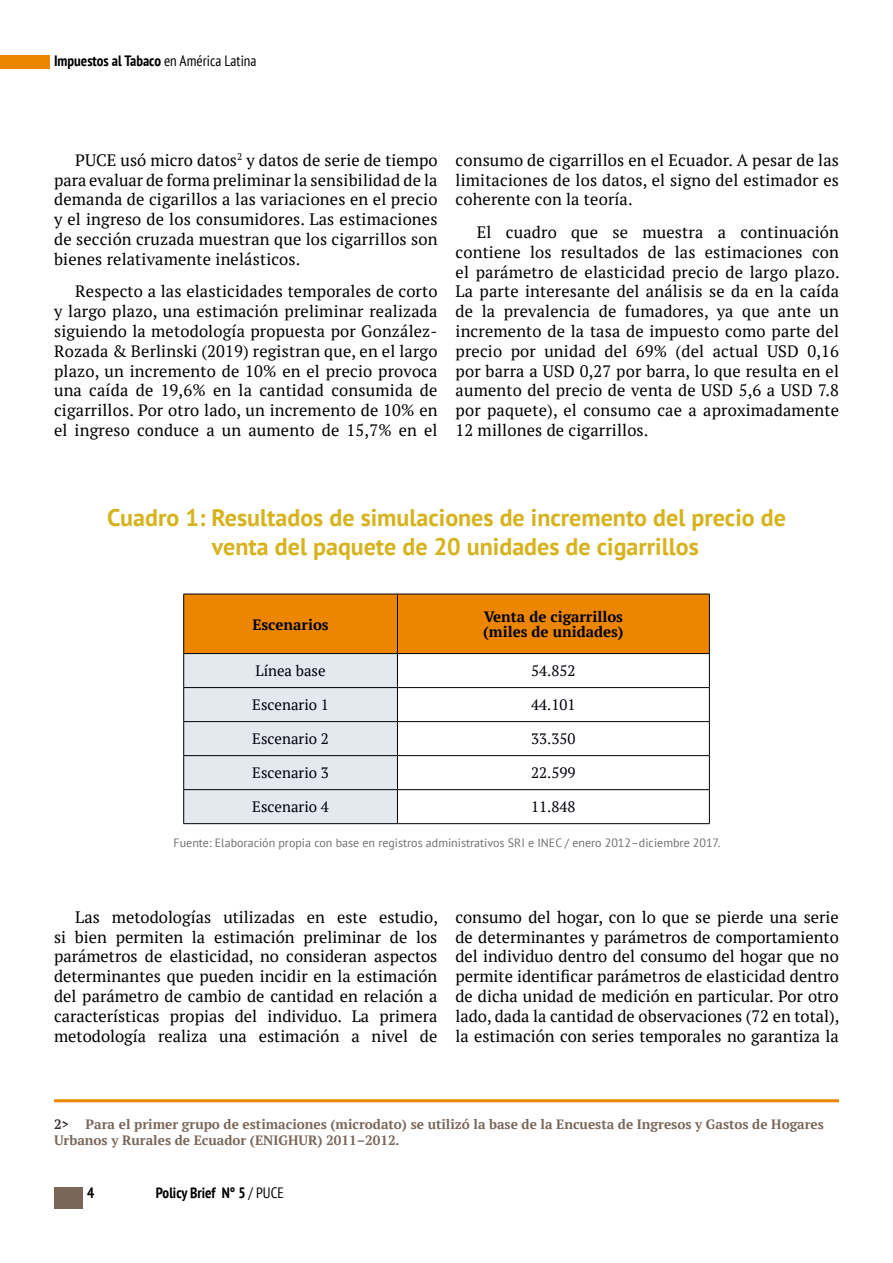
<style>
.page{position:relative;width:893px;height:1263px;background:#fff}
.page>*{position:absolute;margin:0;border:0;box-sizing:border-box;transform-origin:0 0}
.t1{font:700 24px/28.8px "PT Sans";color:#d6b21c}
.t2{font:16.5px/19.8px "PT Serif";letter-spacing:.01em;color:#000;text-align:justify}
.t3{font:15px "PT Serif";color:#00000a}
.t4{font:700 condensed 15px "PT Sans";color:#000}
.t5{font:700 15px/15.8px "PT Serif";color:#00000a}
.t6{font:700 13.5px/16.2px "PT Serif";color:#796659}
.t7{font:12px "PT Sans";color:#706f6f}
.s1{font-weight:400}
.s2{color:#38302f}
</style>
<div class="page">
<div style="left:54px;top:1187px;width:29px;height:22px;background:#796659"></div>
<div style="left:0;top:55px;width:49px;height:13px;background:#ec8600"></div>
<svg style="left:184px;top:595px;width:525px;height:228px;background:#e6ba7f"></svg>
<svg style="left:398px;top:654px;width:311px;height:169px"></svg>
<hr style="left:183px;top:594px;width:214px;height:1px;background:#000">
<hr style="left:183px;top:594px;width:1px;height:59px;background:#000">
<hr style="left:397px;top:594px;width:313px;height:1px;background:#000">
<hr style="left:397px;top:594px;width:1px;height:59px;background:#000">
<hr style="left:709px;top:594px;width:1px;height:59px;background:#000">
<hr style="left:183px;top:653px;width:214px;height:1px;background:#000">
<hr style="left:183px;top:654px;width:1px;height:33px;background:#000">
<hr style="left:397px;top:653px;width:313px;height:1px;background:#000">
<hr style="left:397px;top:654px;width:1px;height:33px;background:#000">
<hr style="left:709px;top:654px;width:1px;height:33px;background:#000">
<hr style="left:183px;top:687px;width:214px;height:1px;background:#000">
<hr style="left:183px;top:688px;width:1px;height:33px;background:#000">
<hr style="left:397px;top:687px;width:313px;height:1px;background:#000">
<hr style="left:397px;top:688px;width:1px;height:33px;background:#000">
<hr style="left:709px;top:688px;width:1px;height:33px;background:#000">
<hr style="left:183px;top:721px;width:214px;height:1px;background:#000">
<hr style="left:183px;top:722px;width:1px;height:33px;background:#000">
<hr style="left:397px;top:721px;width:313px;height:1px;background:#000">
<hr style="left:397px;top:722px;width:1px;height:33px;background:#000">
<hr style="left:709px;top:722px;width:1px;height:33px;background:#000">
<hr style="left:183px;top:755px;width:214px;height:1px;background:#000">
<hr style="left:183px;top:756px;width:1px;height:33px;background:#000">
<hr style="left:397px;top:755px;width:313px;height:1px;background:#000">
<hr style="left:397px;top:756px;width:1px;height:33px;background:#000">
<hr style="left:709px;top:756px;width:1px;height:33px;background:#000">
<hr style="left:183px;top:789px;width:214px;height:1px;background:#000">
<hr style="left:183px;top:790px;width:1px;height:33px;background:#000">
<hr style="left:397px;top:789px;width:313px;height:1px;background:#000">
<hr style="left:397px;top:790px;width:1px;height:33px;background:#000">
<hr style="left:709px;top:790px;width:1px;height:33px;background:#000">
<hr style="left:183px;top:823px;width:214px;height:1px;background:#000">
<hr style="left:397px;top:823px;width:313px;height:1px;background:#000">
<hr style="left:54px;top:1099px;width:785px;height:3px;background:#ec8600">
<p class="t4" style="left:54px;top:51px;width:204px">Impuestos al Tabaco <span class="s1">en América Latina</span></p>
<p class="t2" style="left:54px;top:150px;width:385px;text-indent:21px">PUCE usó micro datos<sup>2</sup> y datos de serie de tiempo para evaluar de forma preliminar la sensibilidad de la demanda de cigarillos a las variaciones en el precio y el ingreso de los consumidores. Las estimaciones de sección cruzada muestran que los cigarrillos son bienes relativamente inelásticos.</p>
<p class="t2" style="left:54px;top:281px;width:385px;text-indent:21px">Respecto a las elasticidades temporales de corto y largo plazo, una estimación preliminar realizada siguiendo la metodología propuesta por González-Rozada &amp; Berlinski (2019) registran que, en el largo plazo, un incremento de 10% en el precio provoca una caída de 19,6% en la cantidad consumida de cigarrillos. Por otro lado, un incremento de 10% en el ingreso conduce a un aumento de 15,7% en el</p>
<p class="t2" style="left:456px;top:150px;width:385px">consumo de cigarrillos en el Ecuador. A pesar de las limitaciones de los datos, el signo del estimador es coherente con la teoría.</p>
<p class="t2" style="left:456px;top:222px;width:386px;text-indent:21px">El cuadro que se muestra a continuación contiene los resultados de las estimaciones con el parámetro de elasticidad precio de largo plazo.<br>La parte interesante del análisis se da en la caída de la prevalencia de fumadores, ya que ante un incremento de la tasa de impuesto como parte del precio por unidad del 69% (del actual USD 0,16 por barra a USD 0,27 por barra, lo que resulta en el aumento del precio de venta de USD 5,6 a USD 7.8 por paquete), el consumo cae a aproximadamente 12 millones de cigarrillos.</p>
<h1 class="t1" style="left:212px;top:503px;width:575px;text-indent:-105px">Cuadro 1: Resultados de simulaciones de incremento del precio de venta del paquete de 20 unidades de cigarrillos</h1>
<p class="t5" style="left:252px;top:616px;width:78px">Escenarios</p>
<p class="t5" style="left:483px;top:608px;width:142px">Venta de cigarrillos (miles de unidades)</p>
<p class="t3" style="left:255px;top:661px;width:72px">Línea base</p>
<p class="t3" style="left:531px;top:661px;width:46px">54.852</p>
<p class="t3" style="left:252px;top:695px;width:78px">Escenario 1</p>
<p class="t3" style="left:531px;top:695px;width:46px">44.101</p>
<p class="t3" style="left:252px;top:729px;width:78px">Escenario 2</p>
<p class="t3" style="left:531px;top:729px;width:46px">33.350</p>
<p class="t3" style="left:252px;top:763px;width:78px">Escenario 3</p>
<p class="t3" style="left:531px;top:763px;width:46px">22.599</p>
<p class="t3" style="left:252px;top:797px;width:78px">Escenario 4</p>
<p class="t3" style="left:531px;top:797px;width:46px">11.848</p>
<p class="t7" style="left:174px;top:835px;width:548px">Fuente: Elaboración propia con base en registros administrativos SRI e INEC / enero 2012–diciembre 2017.</p>
<p class="t2" style="left:54px;top:907px;width:385px;text-indent:21px">Las metodologías utilizadas en este estudio, si bien permiten la estimación preliminar de los parámetros de elasticidad, no consideran aspectos determinantes que pueden incidir en la estimación del parámetro de cambio de cantidad en relación a características propias del individuo. La primera metodología realiza una estimación a nivel de</p>
<p class="t2" style="left:455px;top:907px;width:386px">consumo del hogar, con lo que se pierde una serie de determinantes y parámetros de comportamiento del individuo dentro del consumo del hogar que no permite identificar parámetros de elasticidad dentro de dicha unidad de medición en particular. Por otro lado, dada la cantidad de observaciones (72 en total), la estimación con series temporales no garantiza la</p>
<p class="t6" style="left:54px;top:1116px;width:771px"><span class="s2">2&gt;</span> Para el primer grupo de estimaciones (microdato) se utilizó la base de la Encuesta de Ingresos y Gastos de Hogares<br>Urbanos y Rurales de Ecuador (ENIGHUR) 2011–2012.</p>
<p class="t4" style="left:87px;top:1183px;width:9px">4</p>
<p class="t4" style="left:156px;top:1183px;width:130px">Policy Brief N° 5 <span class="s1">/ PUCE</span></p>
</div>
